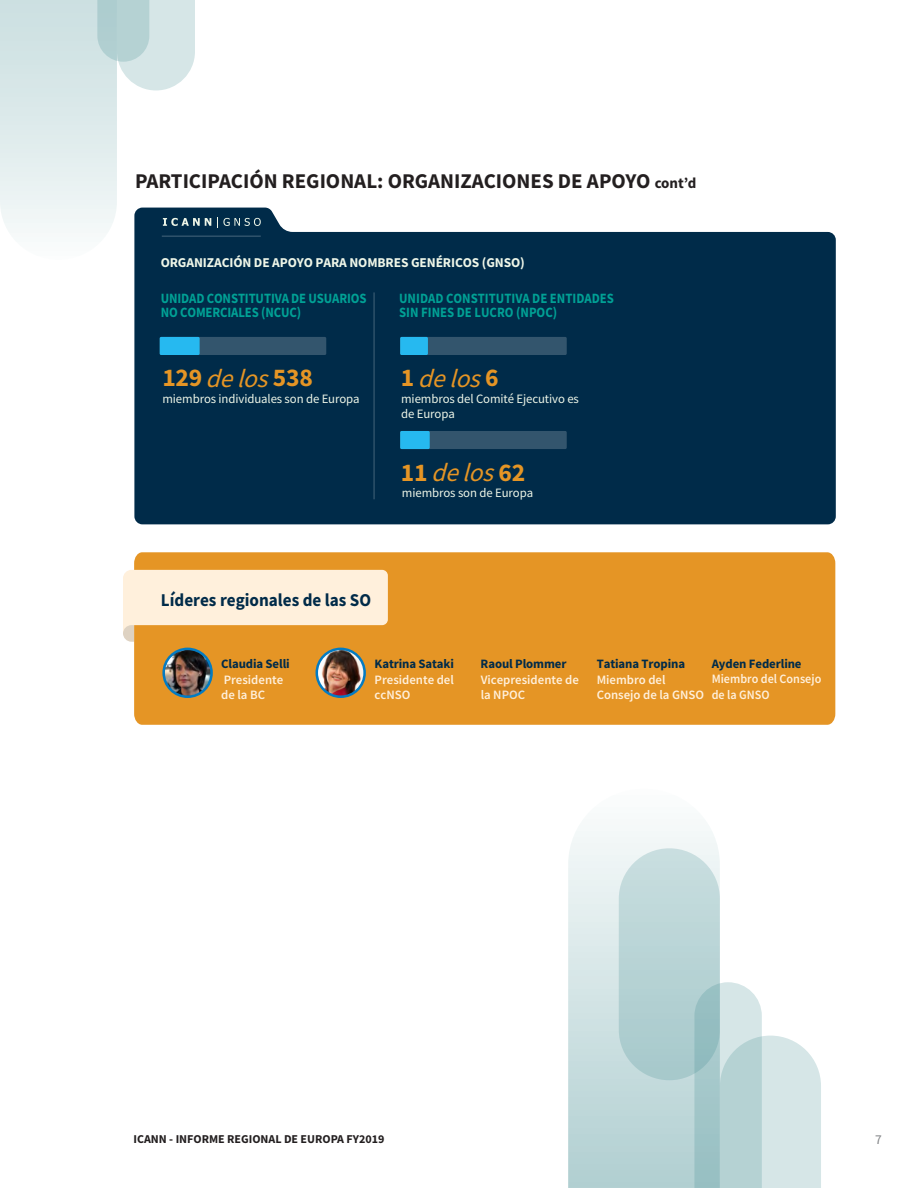
<style>
.page{position:relative;width:918px;height:1188px;background:#fff}
.page>*{position:absolute;margin:0;border:0;box-sizing:border-box;transform-origin:0 0}
.t1{font:italic 25.5px "Source Sans Pro";color:#e59525}
.t2{font:700 25.5px "Source Sans Pro";color:#e59525}
.t3{font:700 21px "Source Sans Pro";color:#231f20}
.t4{font:700 18px "Source Sans Pro";color:#002b49;scale:.95 1}
.t5{font:700 14.25px/14.7px "Source Sans Pro";letter-spacing:-.005em;color:#00a195;scale:.9 1}
.t6{font:700 13.5px "Source Sans Pro";letter-spacing:-.01em;color:#eef6e8}
.t7{font:13.5px "Source Sans Pro";color:#808285}
.t8{font:12.75px/15.3px "Source Sans Pro";letter-spacing:-.01em;color:#eef6e8}
.t9{font:600 12.75px/15.3px "Source Sans Pro";color:#fff0dc}
.t10{font:700 12.75px "Source Sans Pro";letter-spacing:-.01em;color:#002b49}
.t11{font:600 12.75px/15.3px "Source Sans Pro";color:#fff0dc;scale:.95 1}
.t12{font:700 12px "Source Sans Pro";color:#231f20}
.s1{font-size:15px}
.s2{font-weight:400;font-style:italic}
.s3{font-weight:700;font-style:normal}
</style>
<div class="page">
<svg style="left:568px;top:831px;width:152px;height:357px;background:#cde0e2"></svg>
<svg style="left:694px;top:982px;width:127px;height:206px"></svg>
<svg style="left:619px;top:848px;width:101px;height:232px;background:#b5d2d4"></svg>
<div style="left:134px;top:552px;width:701px;height:173px;background:#e59525"></div>
<svg style="left:123px;top:570px;width:265px;height:72px;background:#f8dbb2"></svg>
<img style="left:164px;top:649px;width:48px;height:48px">
<div style="left:162px;top:648px;width:51px;height:50px;border:3px solid #047bc1;border-radius:50%"></div>
<img style="left:317px;top:649px;width:48px;height:48px;border-radius:23px">
<div style="left:316px;top:648px;width:50px;height:50px;border:3px solid #047bc1;border-radius:50%"></div>
<div style="left:134px;top:208px;width:702px;height:316px;background:#002b49"></div>
<hr style="left:373px;top:292px;width:2px;height:207px;background:#264b64">
<hr style="left:162px;top:235px;width:99px;height:2px;background:#33556d">
<svg style="left:0;top:0;width:211px;height:260px"></svg>
<svg style="left:217px;top:218px;width:44px;height:10px"></svg>
<div style="left:160px;top:337px;width:166px;height:18px;background:#33556d"></div>
<div style="left:160px;top:337px;width:40px;height:18px;background:#26b9f0"></div>
<div style="left:400px;top:337px;width:167px;height:18px;background:#33556d"></div>
<div style="left:400px;top:337px;width:28px;height:18px;background:#26b9f0"></div>
<div style="left:400px;top:431px;width:167px;height:18px;background:#33556d"></div>
<div style="left:400px;top:431px;width:30px;height:18px;background:#26b9f0"></div>
<h2 class="t3" style="left:135px;top:167px;width:563px">PARTICIPACIÓN REGIONAL: ORGANIZACIONES DE APOYO <span class="s1">cont’d</span></h2>
<p class="t6" style="left:161px;top:254px;width:366px">ORGANIZACIÓN DE APOYO PARA NOMBRES GENÉRICOS (GNSO)</p>
<p class="t5" style="left:161px;top:290px;width:230px">UNIDAD CONSTITUTIVA DE USUARIOS<br>NO COMERCIALES (NCUC)</p>
<p class="t5" style="left:399px;top:290px;width:240px">UNIDAD CONSTITUTIVA DE ENTIDADES<br>SIN FINES DE LUCRO (NPOC)</p>
<h1 class="t2" style="left:162px;top:361px;width:152px">129<span class="s2">delos</span>538</h1>
<h1 class="t1" style="left:401px;top:362px;width:99px"><span class="s3">1</span> delos <span class="s3">6</span></h1>
<p class="t8" style="left:162px;top:391px;width:199px">miembros individuales son de Europa</p>
<p class="t8" style="left:401px;top:391px;width:179px">miembros del Comité Ejecutivo es de Europa</p>
<h1 class="t1" style="left:401px;top:456px;width:126px"><span class="s3">11</span> delos<span class="s3">62</span></h1>
<p class="t8" style="left:402px;top:485px;width:133px">miembros son de Europa</p>
<p class="t4" style="left:161px;top:588px;width:223px">Líderes regionales de las SO</p>
<p class="t10" style="left:221px;top:655px;width:70px">Claudia Selli</p>
<p class="t9" style="left:221px;top:672px;width:64px">Presidente de la BC</p>
<p class="t10" style="left:375px;top:655px;width:81px">Katrina Sataki</p>
<p class="t9" style="left:375px;top:672px;width:81px">Presidente del ccNSO</p>
<p class="t10" style="left:481px;top:655px;width:87px">Raoul Plommer</p>
<p class="t9" style="left:481px;top:672px;width:100px">Vicepresidente de la NPOC</p>
<p class="t10" style="left:597px;top:655px;width:90px">Tatiana Tropina</p>
<p class="t9" style="left:597px;top:672px;width:109px">Miembro del<br>Consejo de la GNSO</p>
<p class="t10" style="left:712px;top:655px;width:91px">Ayden Federline</p>
<p class="t11" style="left:712px;top:671px;width:117px">Miembro del Consejo de la GNSO</p>
<p class="t12" style="left:134px;top:1131px;width:252px">ICANN - INFORME REGIONAL DE EUROPA FY2019</p>
<p class="t7" style="left:875px;top:1131px;width:8px">7</p>
</div>
